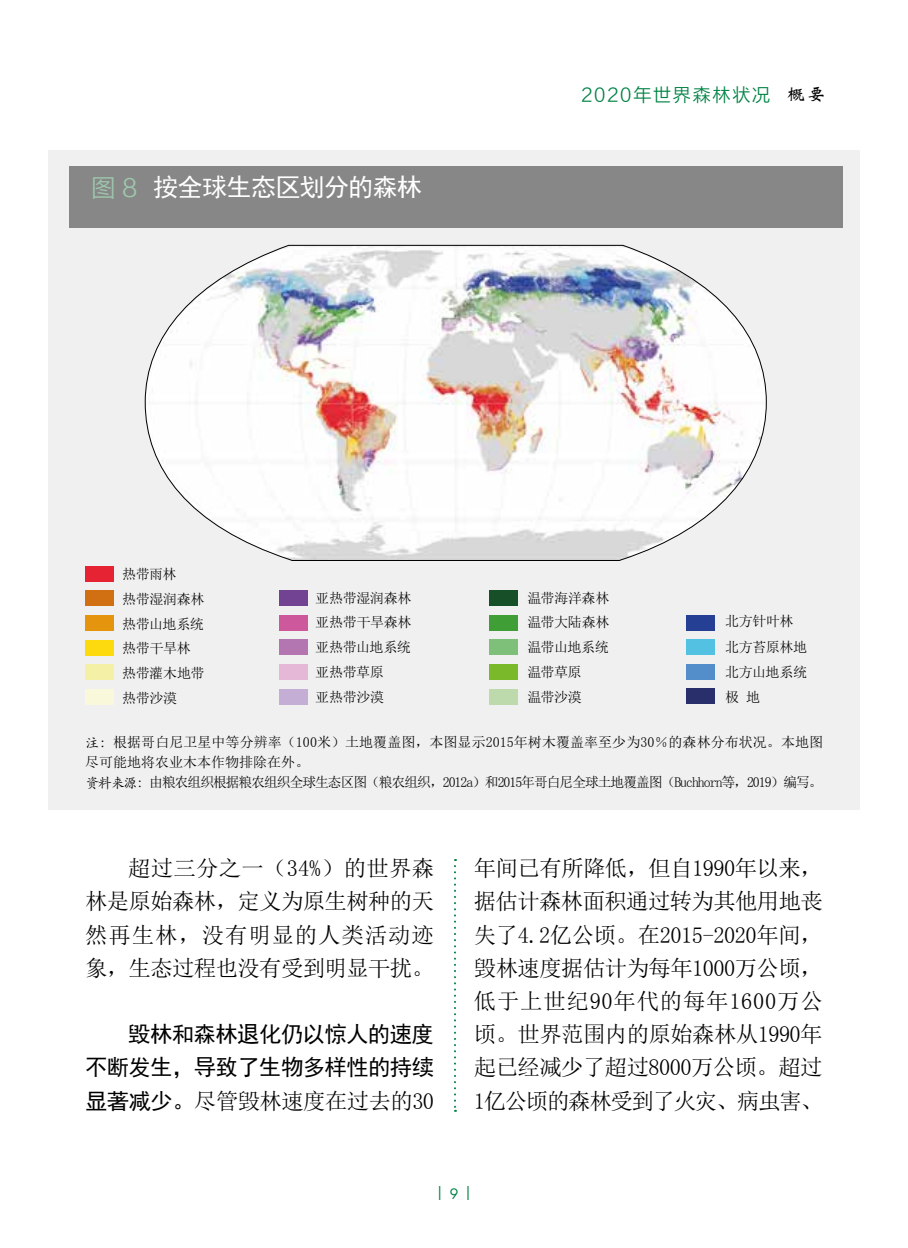
<style>
.page{position:relative;width:908px;height:1248px;background:#fff}
.page>*{position:absolute;margin:0;border:0;box-sizing:border-box;transform-origin:0 0}
.t1{font:25.2px "Sim Hei";letter-spacing:-.035em;color:#fff}
.t2{font:22.4px/33.2px "Sim Sun";letter-spacing:-.025em;color:#000;text-align:justify}
.t3{font:22.4px/33.2px "Sim Hei";letter-spacing:-.03em;color:#000;text-align:right}
.t4{font:18px "FZLTXIHJW GB1 0";letter-spacing:.1em;color:#008244}
.t5{font:14px/20px "Sim Sun";color:#000}
.t6{font:14px/24.8px "Sim Sun";letter-spacing:-.02em;color:#000}
.t7{font:14px "Futura Std";color:#008244}
.s1{font-family:"FZLTXIHJW GB1 0";font-size:24px;color:#9ec8ad}
.s2{font-family:"Weibei SC";font-weight:700;color:#000}
.s3{font-family:"ST Kaiti SC"}
.s4{font-family:"Sim Hei"}
</style>
<div class="page">
<svg style="left:454px;top:859px;width:2px;height:252px"></svg>
<div style="left:48px;top:150px;width:811px;height:659px;background:#f0f0f0"></div>
<div style="left:69px;top:166px;width:773px;height:62px;background:#878787"></div>
<img style="left:145px;top:245px;width:621px;height:316px">
<div style="left:85px;top:566px;width:28px;height:15px;background:#e52332"></div>
<div style="left:85px;top:615px;width:28px;height:15px;background:#e5940d"></div>
<div style="left:85px;top:639px;width:28px;height:16px;background:#fcda0e"></div>
<div style="left:85px;top:664px;width:28px;height:16px;background:#f4f0a5"></div>
<div style="left:85px;top:688px;width:28px;height:16px;background:#faf8da"></div>
<div style="left:85px;top:590px;width:28px;height:16px;background:#d16f13"></div>
<div style="left:279px;top:590px;width:28px;height:16px;background:#734393"></div>
<div style="left:279px;top:639px;width:28px;height:16px;background:#b376b0"></div>
<div style="left:279px;top:664px;width:28px;height:15px;background:#e4b8d6"></div>
<div style="left:279px;top:688px;width:28px;height:16px;background:#c4aed5"></div>
<div style="left:279px;top:615px;width:28px;height:15px;background:#cd589c"></div>
<div style="left:489px;top:590px;width:28px;height:16px;background:#164f28"></div>
<div style="left:489px;top:639px;width:28px;height:16px;background:#7ebf7a"></div>
<div style="left:489px;top:664px;width:28px;height:15px;background:#7ab929"></div>
<div style="left:489px;top:688px;width:28px;height:16px;background:#bcdaac"></div>
<div style="left:489px;top:615px;width:28px;height:15px;background:#3f9f36"></div>
<div style="left:686px;top:614px;width:28px;height:16px;background:#243f93"></div>
<div style="left:686px;top:664px;width:28px;height:15px;background:#538dca"></div>
<div style="left:686px;top:688px;width:28px;height:16px;background:#292f6a"></div>
<div style="left:686px;top:639px;width:28px;height:16px;background:#52c1e2"></div>
<p class="t1" style="left:91px;top:174px;width:332px"><span class="s1">图 8</span> 按全球生态区划分的森林</p>
<p class="t4" style="left:581px;top:85px;width:245px">2020年世界森林状况 <span class="s2">概要</span></p>
<p class="t6" style="left:122px;top:562px;width:84px">热带雨林<br>热带湿润森林热带山地系统热带干旱林热带灌木地带热带沙漠</p>
<p class="t6" style="left:315px;top:585px;width:98px">亚热带湿润森林亚热带干旱森林亚热带山地系统亚热带草原<br>亚热带沙漠</p>
<p class="t6" style="left:527px;top:585px;width:83px">温带海洋森林温带大陆森林温带山地系统温带草原<br>温带沙漠</p>
<p class="t6" style="left:725px;top:608px;width:83px">北方针叶林北方苔原林地北方山地系统极 地</p>
<p class="t5" style="left:85px;top:732px;width:739px"><span class="s3">注：</span>根据哥白尼卫星中等分辨率（100米）土地覆盖图，本图显示2015年树木覆盖率至少为30％的森林分布状况。本地图尽可能地将农业木本作物排除在外。<br><span class="s3">资料来源：</span>由粮农组织根据粮农组织全球生态区图（粮农组织，2012a）和2015年哥白尼全球土地覆盖图（Buchhorn等，2019）编写。</p>
<p class="t2" style="left:85px;top:851px;width:350px;text-indent:43px">超过三分之一（34%）的世界森林是原始森林，定义为原生树种的天然再生林，没有明显的人类活动迹象，生态过程也没有受到明显干扰。</p>
<p class="t3" style="left:85px;top:1017px;width:350px">毁林和森林退化仍以惊人的速度<br>不断发生，导致了生物多样性的持续</p>
<p class="t2" style="left:85px;top:1083px;width:350px"><span class="s4">显著减少。</span>尽管毁林速度在过去的30</p>
<p class="t2" style="left:473px;top:851px;width:350px">年间已有所降低，但自1990年以来，据估计森林面积通过转为其他用地丧失了4.2亿公顷。在2015-2020年间，毁林速度据估计为每年1000万公顷，低于上世纪90年代的每年1600万公顷。世界范围内的原始森林从1990年起已经减少了超过8000万公顷。超过1亿公顷的森林受到了火灾、病虫害、</p>
<p class="t7" style="left:436px;top:1182px;width:38px">| 9 |</p>
</div>
